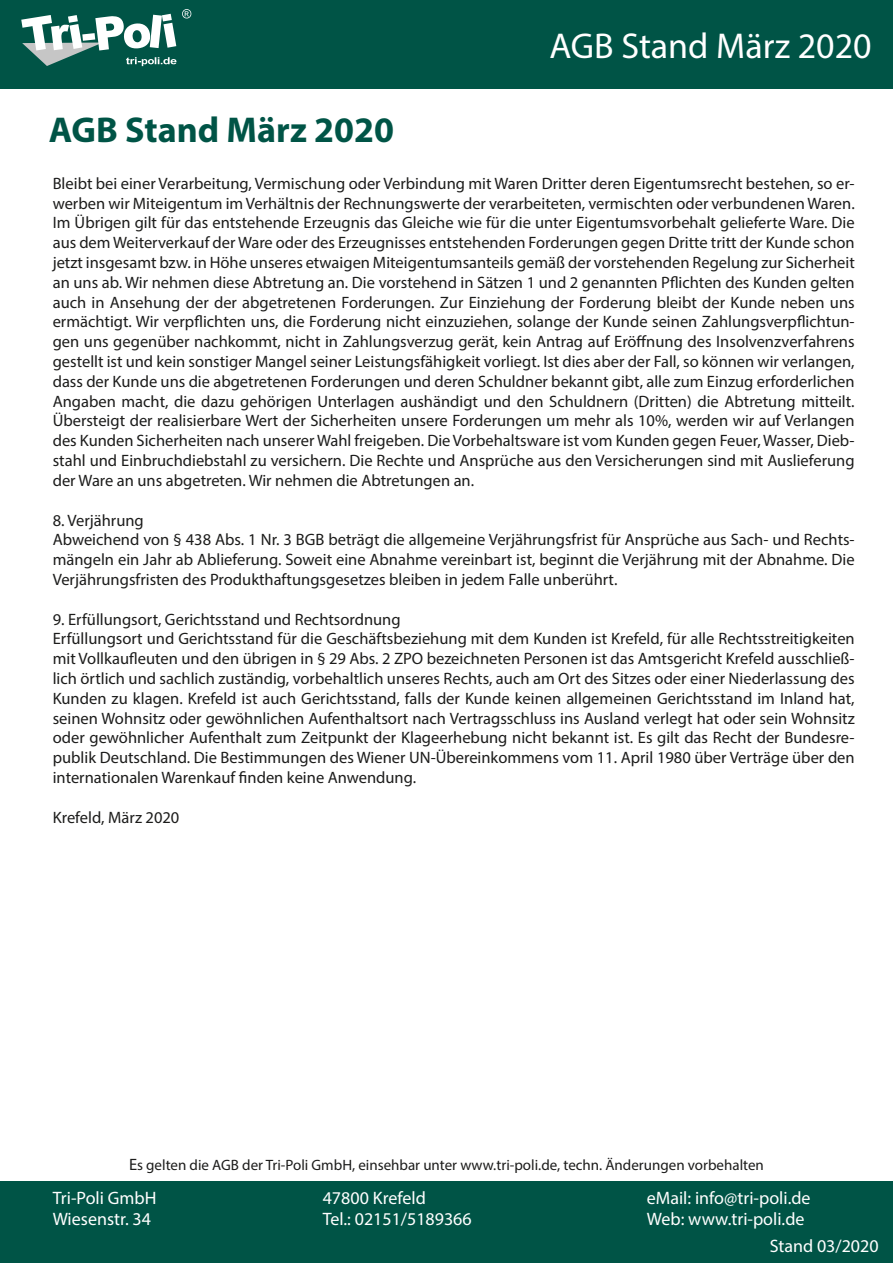
<style>
.page{position:relative;width:893px;height:1263px;background:#fff}
.page>*{position:absolute;margin:0;border:0;box-sizing:border-box;transform-origin:0 0}
.t1{font:36px "Myriad Pro";color:#fff}
.t2{font:700 36px "Myriad Pro";color:#005446}
.t3{font:18px "Myriad Pro";color:#fff}
.t4{font:16.5px/19.8px "Myriad Pro";color:#1c1c1b;text-align:justify}
.t5{font:15px "Myriad Pro";color:#1c1c1b}
.s1{font-size:16.5px}
</style>
<div class="page">
<div style="left:0;top:0;width:893px;height:88px;background:#005446"></div>
<svg style="left:21px;top:9px;width:170px;height:57px"></svg>
<div style="left:0;top:1182px;width:893px;height:81px;background:#005446"></div>
<p class="t2" style="left:49px;top:106px;width:347px">AGB Stand März 2020</p>
<p class="t1" style="left:549px;top:23px;width:324px">AGB Stand März 2020</p>
<p class="t4" style="left:53px;top:173px;width:803px">Bleibt bei einer Verarbeitung, Vermischung oder Verbindung mit Waren Dritter deren Eigentumsrecht bestehen, so er&shy;werben wir Miteigentum im Verhältnis der Rechnungswerte der verarbeiteten, vermischten oder verbundenen Waren.<br>Im Übrigen gilt für das entstehende Erzeugnis das Gleiche wie für die unter Eigentumsvorbehalt gelieferte Ware. Die aus dem Weiterverkauf der Ware oder des Erzeugnisses entstehenden Forderungen gegen Dritte tritt der Kunde schon jetzt insgesamt bzw. in Höhe unseres etwaigen Miteigentumsanteils gemäß der vorstehenden Regelung zur Sicherheit an uns ab. Wir nehmen diese Abtretung an. Die vorstehend in Sätzen 1 und 2 genannten Pflichten des Kunden gelten auch in Ansehung der der abgetretenen Forderungen. Zur Einziehung der Forderung bleibt der Kunde neben uns ermächtigt. Wir verpflichten uns, die Forderung nicht einzuziehen, solange der Kunde seinen Zahlungsverpflichtun&shy;gen uns gegenüber nachkommt, nicht in Zahlungsverzug gerät, kein Antrag auf Eröffnung des Insolvenzverfahrens gestellt ist und kein sonstiger Mangel seiner Leistungsfähigkeit vorliegt. Ist dies aber der Fall, so können wir verlangen, dass der Kunde uns die abgetretenen Forderungen und deren Schuldner bekannt gibt, alle zum Einzug erforderlichen Angaben macht, die dazu gehörigen Unterlagen aushändigt und den Schuldnern (Dritten) die Abtretung mitteilt.<br>Übersteigt der realisierbare Wert der Sicherheiten unsere Forderungen um mehr als 10%, werden wir auf Verlangen des Kunden Sicherheiten nach unserer Wahl freigeben. Die Vorbehaltsware ist vom Kunden gegen Feuer, Wasser, Dieb&shy;stahl und Einbruchdiebstahl zu versichern. Die Rechte und Ansprüche aus den Versicherungen sind mit Auslieferung der Ware an uns abgetreten. Wir nehmen die Abtretungen an.</p>
<p class="t4" style="left:53px;top:510px;width:93px">8. Verjährung</p>
<p class="t4" style="left:53px;top:530px;width:803px">Abweichend von § 438 Abs. 1 Nr. 3 BGB beträgt die allgemeine Verjährungsfrist für Ansprüche aus Sach- und Rechts&shy;mängeln ein Jahr ab Ablieferung. Soweit eine Abnahme vereinbart ist, beginnt die Verjährung mit der Abnahme. Die Verjährungsfristen des Produkthaftungsgesetzes bleiben in jedem Falle unberührt.</p>
<p class="t4" style="left:53px;top:609px;width:349px">9. Erfüllungsort, Gerichtsstand und Rechtsordnung</p>
<p class="t4" style="left:53px;top:629px;width:803px">Erfüllungsort und Gerichtsstand für die Geschäftsbeziehung mit dem Kunden ist Krefeld, für alle Rechtsstreitigkeiten mit Vollkaufleuten und den übrigen in § 29 Abs. 2 ZPO bezeichneten Personen ist das Amtsgericht Krefeld ausschließ&shy;lich örtlich und sachlich zuständig, vorbehaltlich unseres Rechts, auch am Ort des Sitzes oder einer Niederlassung des Kunden zu klagen. Krefeld ist auch Gerichtsstand, falls der Kunde keinen allgemeinen Gerichtsstand im Inland hat, seinen Wohnsitz oder gewöhnlichen Aufenthaltsort nach Vertragsschluss ins Ausland verlegt hat oder sein Wohnsitz oder gewöhnlicher Aufenthalt zum Zeitpunkt der Klageerhebung nicht bekannt ist. Es gilt das Recht der Bundesre&shy;publik Deutschland. Die Bestimmungen des Wiener UN-Übereinkommens vom 11. April 1980 über Verträge über den internationalen Warenkauf finden keine Anwendung.</p>
<p class="t4" style="left:53px;top:807px;width:128px">Krefeld, März 2020</p>
<p class="t5" style="left:129px;top:1155px;width:636px"><span class="s1">E</span>s gelten die AGB der Tri-Poli GmbH, einsehbar unter www.tri-poli.de, techn. Änderungen vorbehalten</p>
<p class="t3" style="left:53px;top:1186px;width:105px">Tri-Poli GmbH</p>
<p class="t3" style="left:323px;top:1186px;width:105px">47800 Krefeld</p>
<p class="t3" style="left:647px;top:1186px;width:165px">eMail: info@tri-poli.de</p>
<p class="t3" style="left:53px;top:1208px;width:100px">Wiesenstr. 34</p>
<p class="t3" style="left:323px;top:1208px;width:151px">Tel.: 02151/5189366</p>
<p class="t3" style="left:647px;top:1208px;width:159px">Web: www.tri-poli.de</p>
<p class="t3" style="left:770px;top:1235px;width:110px">Stand 03/2020</p>
</div>
